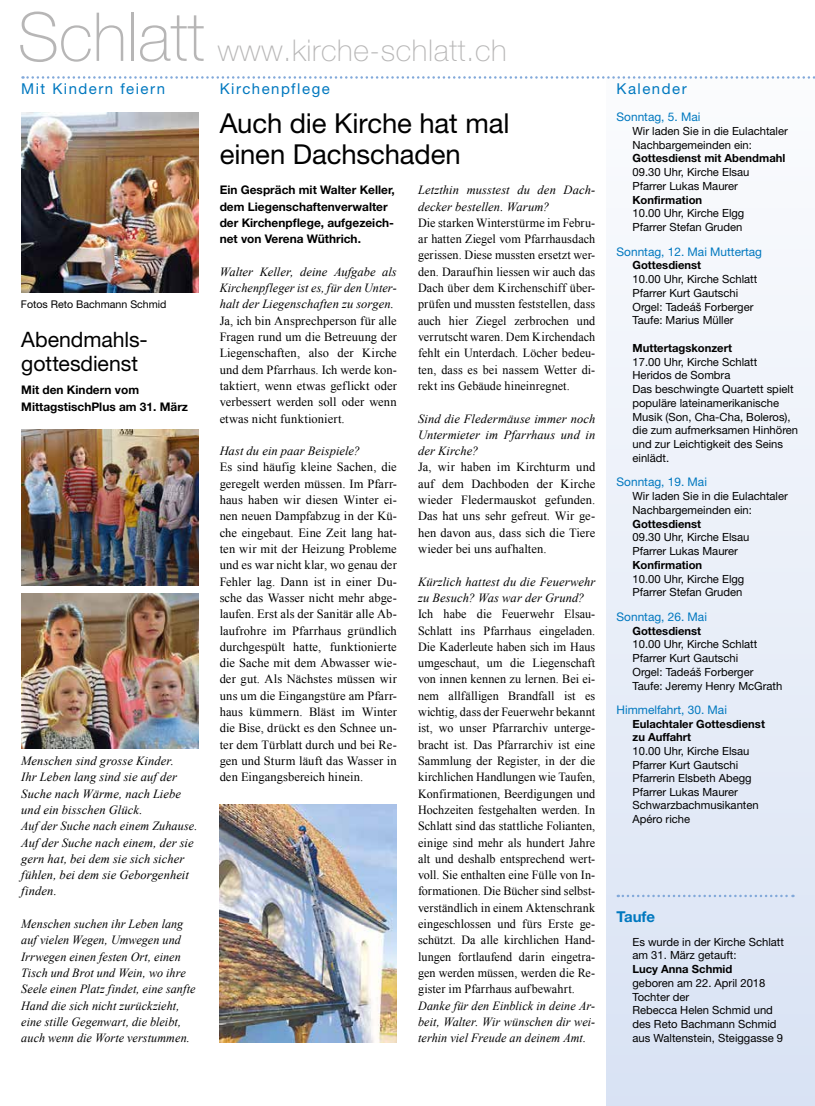
<style>
.page{position:relative;width:815px;height:1106px;background:#fff}
.page>*{position:absolute;margin:0;border:0;box-sizing:border-box;transform-origin:0 0}
.t1{font:100 67.5px "Helvetica Neue LT Std";color:#b7b6b6}
.t2{font:100 30px "Helvetica Neue LT Std";letter-spacing:.02em;color:#b7b6b6}
.t3{font:27.5px/31.2px "Helvetica Neue LT Std";letter-spacing:-.005em;color:#000}
.t4{font:21.25px/23.8px "Helvetica Neue LT Std";letter-spacing:-.005em;color:#000}
.t5{font:15px "Helvetica Neue LT Std";letter-spacing:.095em;color:#0078bf}
.t6{font:700 15px "Helvetica Neue LT Std";color:#0078bf}
.t7{font:12.5px/16.2px "Times New Roman";letter-spacing:.01em;color:#000;text-align:justify}
.t8{font:italic 12.5px/16.2px "Times New Roman";letter-spacing:.005em;color:#000}
.t9{font:700 11.88px/16.2px "Helvetica Neue LT Std";color:#000}
.t10{font:11.88px "Helvetica Neue LT Std";color:#0078bf}
.t11{font:11.25px/13.8px "Helvetica Neue LT Std";color:#000}
.t12{font:700 11.25px/13.6px "Helvetica Neue LT Std";color:#000}
.t13{font:10.62px "Helvetica Neue LT Std";color:#000}
</style>
<div class="page">
<div style="left:606px;top:77px;width:209px;height:1029px;background:linear-gradient(to bottom,#fbfcfd,#d8e2f4)"></div>
<svg style="left:23px;top:76px;width:792px;height:3px"></svg>
<img style="left:220px;top:804px;width:177px;height:238px">
<img style="left:21px;top:113px;width:177px;height:179px">
<img style="left:21px;top:430px;width:177px;height:155px">
<img style="left:21px;top:593px;width:177px;height:155px">
<svg style="left:618px;top:894px;width:175px;height:3px"></svg>
<h1 class="t1" style="left:18px;top:-2px;width:188px">Schlatt</h1>
<h2 class="t2" style="left:218px;top:33px;width:290px">www.kirche-schlatt.ch</h2>
<p class="t5" style="left:21px;top:80px;width:145px">Mit Kindern feiern</p>
<p class="t5" style="left:220px;top:80px;width:112px">Kirchenpflege</p>
<p class="t5" style="left:617px;top:80px;width:72px">Kalender</p>
<p class="t13" style="left:21px;top:298px;width:147px">Fotos Reto Bachmann Schmid</p>
<h3 class="t4" style="left:21px;top:327px;width:128px">Abendmahls&shy;gottesdienst</h3>
<p class="t9" style="left:21px;top:382px;width:168px">Mit den Kindern vom<br>MittagstischPlus am 31. März</p>
<p class="t8" style="left:21px;top:752px;width:178px">Menschen sind grosse Kinder.<br>Ihr Leben lang sind sie auf der<br>Suche nach Wärme, nach Liebe und ein bisschen Glück.<br>Auf der Suche nach einem Zuhause.<br>Auf der Suche nach einem, der sie gern hat, bei dem sie sich sicher fühlen, bei dem sie Geborgenheit finden.</p>
<p class="t8" style="left:21px;top:915px;width:176px">Menschen suchen ihr Leben lang auf vielen Wegen, Umwegen und<br>Irrwegen einen festen Ort, einen<br>Tisch und Brot und Wein, wo ihre<br>Seele einen Platz findet, eine sanfte<br>Hand die sich nicht zurückzieht, eine stille Gegenwart, die bleibt, auch wenn die Worte verstummen.</p>
<h3 class="t3" style="left:220px;top:107px;width:291px">Auch die Kirche hat mal einen Dachschaden</h3>
<p class="t9" style="left:220px;top:182px;width:177px">Ein Gespräch mit Walter Keller, dem Liegenschaftenverwalter der Kirchenpflege, aufgezeich&shy;net von Verena Wüthrich.</p>
<p class="t8" style="left:220px;top:263px;width:179px;text-align:justify">Walter Keller, deine Aufgabe als Kirchenpfleger ist es, für den Unter&shy;halt der Liegenschaften zu sorgen.</p>
<p class="t7" style="left:220px;top:312px;width:179px">Ja, ich bin Ansprechperson für alle Fragen rund um die Betreuung der Liegenschaften, also der Kirche und dem Pfarrhaus. Ich werde kon&shy;taktiert, wenn etwas geflickt oder verbessert werden soll oder wenn etwas nicht funktioniert.</p>
<p class="t8" style="left:220px;top:442px;width:142px">Hast du ein paar Beispiele?</p>
<p class="t7" style="left:220px;top:459px;width:179px">Es sind häufig kleine Sachen, die geregelt werden müssen. Im Pfarr&shy;haus haben wir diesen Winter ei&shy;nen neuen Dampfabzug in der Kü&shy;che eingebaut. Eine Zeit lang hat&shy;ten wir mit der Heizung Probleme und es war nicht klar, wo genau der Fehler lag. Dann ist in einer Du&shy;sche das Wasser nicht mehr abge&shy;laufen. Erst als der Sanitär alle Ab&shy;laufrohre im Pfarrhaus gründlich durchgespült hatte, funktionierte die Sache mit dem Abwasser wie&shy;der gut. Als Nächstes müssen wir uns um die Eingangstüre am Pfarr&shy;haus kümmern. Bläst im Winter die Bise, drückt es den Schnee un&shy;ter dem Türblatt durch und bei Re&shy;gen und Sturm läuft das Wasser in den Eingangsbereich hinein.</p>
<p class="t8" style="left:418px;top:182px;width:179px">Letzthin musstest du den Dach&shy;decker bestellen. Warum?</p>
<p class="t7" style="left:418px;top:214px;width:179px">Die starken Winterstürme im Febru&shy;ar hatten Ziegel vom Pfarrhausdach gerissen. Diese mussten ersetzt wer&shy;den. Daraufhin liessen wir auch das Dach über dem Kirchenschiff über&shy;prüfen und mussten feststellen, dass auch hier Ziegel zerbrochen und verrutscht waren. Dem Kirchendach fehlt ein Unterdach. Löcher bedeu&shy;ten, dass es bei nassem Wetter di&shy;rekt ins Gebäude hineinregnet.</p>
<p class="t8" style="left:418px;top:410px;width:179px;text-align:justify">Sind die Fledermäuse immer noch Untermieter im Pfarrhaus und in der Kirche?</p>
<p class="t7" style="left:418px;top:459px;width:179px">Ja, wir haben im Kirchturm und auf dem Dachboden der Kirche wieder Fledermauskot gefunden.<br>Das hat uns sehr gefreut. Wir ge&shy;hen davon aus, dass sich die Tiere wieder bei uns aufhalten.</p>
<p class="t8" style="left:418px;top:573px;width:179px">Kürzlich hattest du die Feuerwehr zu Besuch? Was war der Grund?</p>
<p class="t7" style="left:418px;top:605px;width:179px">Ich habe die Feuerwehr Elsau-Schlatt ins Pfarrhaus eingeladen.<br>Die Kaderleute haben sich im Haus umgeschaut, um die Liegenschaft von innen kennen zu lernen. Bei ei&shy;nem allfälligen Brandfall ist es wichtig, dass der Feuerwehr bekannt ist, wo unser Pfarrarchiv unterge&shy;bracht ist. Das Pfarrarchiv ist eine Sammlung der Register, in der die kirchlichen Handlungen wie Taufen, Konfirmationen, Beerdigungen und Hochzeiten festgehalten werden. In Schlatt sind das stattliche Folianten, einige sind mehr als hundert Jahre alt und deshalb entsprechend wert&shy;voll. Sie enthalten eine Fülle von In&shy;formationen. Die Bücher sind selbst&shy;verständlich in einem Aktenschrank eingeschlossen und fürs Erste ge&shy;schützt. Da alle kirchlichen Hand&shy;lungen fortlaufend darin eingetra&shy;gen werden müssen, werden die Re&shy;gister im Pfarrhaus aufbewahrt.</p>
<p class="t8" style="left:418px;top:997px;width:179px;text-align:justify">Danke für den Einblick in deine Ar&shy;beit, Walter. Wir wünschen dir wei&shy;terhin viel Freude an deinem Amt.</p>
<p class="t10" style="left:617px;top:110px;width:85px">Sonntag, 5. Mai</p>
<p class="t11" style="left:632px;top:124px;width:157px">Wir laden Sie in die Eulachtaler<br>Nachbargemeinden ein:</p>
<p class="t12" style="left:632px;top:151px;width:154px">Gottesdienst mit Abendmahl</p>
<p class="t11" style="left:632px;top:165px;width:118px">09.30 Uhr, Kirche Elsau<br>Pfarrer Lukas Maurer</p>
<p class="t12" style="left:632px;top:193px;width:71px">Konfirmation</p>
<p class="t11" style="left:632px;top:206px;width:113px">10.00 Uhr, Kirche Elgg<br>Pfarrer Stefan Gruden</p>
<p class="t10" style="left:617px;top:244px;width:147px">Sonntag, 12. Mai Muttertag</p>
<p class="t12" style="left:632px;top:258px;width:70px">Gottesdienst</p>
<p class="t11" style="left:632px;top:272px;width:126px">10.00 Uhr, Kirche Schlatt<br>Pfarrer Kurt Gautschi<br>Orgel: Tadeáš Forberger<br>Taufe: Marius Müller</p>
<p class="t12" style="left:632px;top:341px;width:101px">Muttertagskonzert</p>
<p class="t11" style="left:632px;top:354px;width:167px">17.00 Uhr, Kirche Schlatt<br>Heridos de Sombra<br>Das beschwingte Quartett spielt populäre lateinamerikanische<br>Musik (Son, Cha-Cha, Boleros), die zum aufmerksamen Hinhören und zur Leichtigkeit des Seins einlädt.</p>
<p class="t10" style="left:617px;top:475px;width:92px">Sonntag, 19. Mai</p>
<p class="t11" style="left:632px;top:489px;width:157px">Wir laden Sie in die Eulachtaler<br>Nachbargemeinden ein:</p>
<p class="t12" style="left:632px;top:516px;width:70px">Gottesdienst</p>
<p class="t11" style="left:632px;top:530px;width:118px">09.30 Uhr, Kirche Elsau<br>Pfarrer Lukas Maurer</p>
<p class="t12" style="left:632px;top:558px;width:71px">Konfirmation</p>
<p class="t11" style="left:632px;top:571px;width:113px">10.00 Uhr, Kirche Elgg<br>Pfarrer Stefan Gruden</p>
<p class="t10" style="left:617px;top:609px;width:92px">Sonntag, 26. Mai</p>
<p class="t12" style="left:632px;top:623px;width:70px">Gottesdienst</p>
<p class="t11" style="left:632px;top:637px;width:151px">10.00 Uhr, Kirche Schlatt<br>Pfarrer Kurt Gautschi<br>Orgel: Tadeáš Forberger<br>Taufe: Jeremy Henry McGrath</p>
<p class="t10" style="left:617px;top:702px;width:112px">Himmelfahrt, 30. Mai</p>
<p class="t12" style="left:632px;top:716px;width:134px">Eulachtaler Gottesdienst zu Auffahrt</p>
<p class="t11" style="left:632px;top:744px;width:128px">10.00 Uhr, Kirche Elsau<br>Pfarrer Kurt Gautschi<br>Pfarrerin Elsbeth Abegg<br>Pfarrer Lukas Maurer<br>Schwarzbachmusikanten<br>Apéro riche</p>
<p class="t6" style="left:617px;top:907px;width:40px">Taufe</p>
<p class="t11" style="left:632px;top:934px;width:153px">Es wurde in der Kirche Schlatt am 31. März getauft:</p>
<p class="t12" style="left:632px;top:962px;width:101px">Lucy Anna Schmid</p>
<p class="t11" style="left:632px;top:976px;width:152px">geboren am 22. April 2018<br>Tochter der<br>Rebecca Helen Schmid und des Reto Bachmann Schmid aus Waltenstein, Steiggasse 9</p>
</div>
